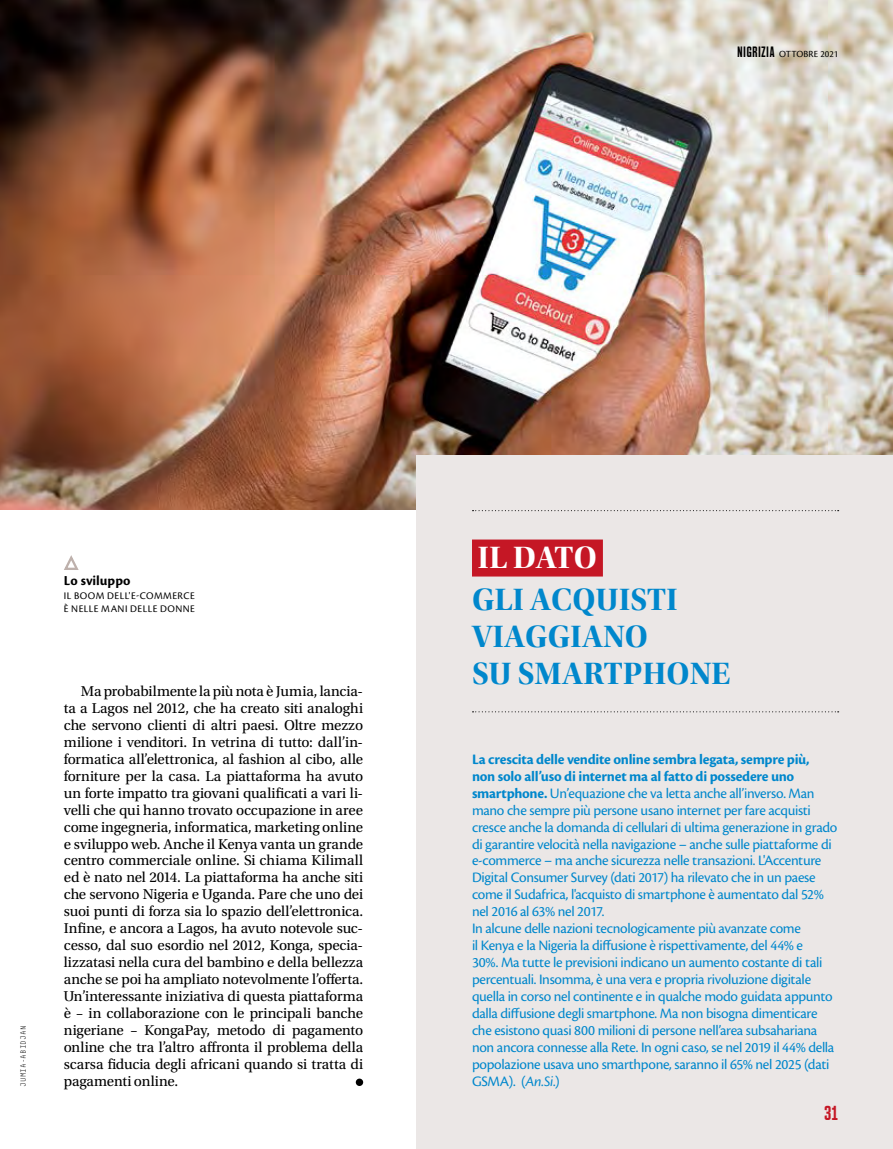
<style>
.page{position:relative;width:893px;height:1149px;background:#fff}
.page>*{position:absolute;margin:0;border:0;box-sizing:border-box;transform-origin:0 0}
.t1{font:32.1px/37.2px "Utopia Std Bold Disp";letter-spacing:.01em;color:#0087cc}
.t2{font:32.1px "Utopia Std Bold Disp";color:#fff}
.t3{font:300 20.25px "A Beckett";color:#c51725}
.t4{font:15px/17px "Cronos Pro";letter-spacing:-.02em;color:#0087cc}
.t5{font:15px/17px "Utopia Std";letter-spacing:-.01em;color:#000;text-align:justify}
.t6{font:300 15px "A Beckett";letter-spacing:.06em;color:#000}
.t7{font:700 14.25px "Cronos Pro";color:#000}
.t8{font:10.5px/13.5px "Cronos Pro";letter-spacing:.045em;color:#000}
.t9{font:9.75px "Cronos Pro";color:#000}
.t10{font:300 7.5px "Decima Mono";letter-spacing:.035em;color:#000}
.s1{font-family:"A Beckett";font-weight:300;font-size:15px}
.s2{font-family:"Cronos Pro";font-weight:400;font-size:9.75px}
.s3{font-weight:700}
.s4{font-style:italic}
</style>
<div class="page">
<img style="left:0;top:0;width:893px;height:509px">
<div style="left:356px;top:1078px;width:7px;height:7px;background:#000;border-radius:50%"></div>
<div style="left:417px;top:455px;width:476px;height:693px;background:#ebe7e6"></div>
<svg style="left:472px;top:510px;width:367px;height:1px"></svg>
<svg style="left:472px;top:711px;width:367px;height:1px"></svg>
<div style="left:472px;top:539px;width:131px;height:37px;background:#c51725"></div>
<svg style="left:64px;top:555px;width:15px;height:15px"></svg>
<p class="t9" style="left:737px;top:48px;width:102px"><span class="s1">NIGRIZIA</span> OTTOBRE 2021</p>
<p class="t6" style="left:743px;top:42px;width:97px">NIGRIZIA <span class="s2">XXXXXX 18</span></p>
<p class="t10" style="left:19px;top:1086px;width:63px;rotate:-90deg">JUMIA-ABIDJAN</p>
<p class="t7" style="left:64px;top:572px;width:68px">Lo sviluppo</p>
<p class="t8" style="left:64px;top:588px;width:133px">IL BOOM DELL'E-COMMERCE<br>È NELLE MANI DELLE DONNE</p>
<p class="t5" style="left:64px;top:682px;width:301px;text-indent:17px">Ma probabilmente la più nota è Jumia, lancia&shy;ta a Lagos nel 2012, che ha creato siti analoghi che servono clienti di altri paesi. Oltre mezzo milione i venditori. In vetrina di tutto: dall’in&shy;formatica all’elettronica, al fashion al cibo, alle forniture per la casa. La piattaforma ha avuto un forte impatto tra giovani qualificati a vari li&shy;velli che qui hanno trovato occupazione in aree come ingegneria, informatica, marketing online e sviluppo web. Anche il Kenya vanta un grande centro commerciale online. Si chiama Kilimall ed è nato nel 2014. La piattaforma ha anche siti che servono Nigeria e Uganda. Pare che uno dei suoi punti di forza sia lo spazio dell’elettronica.<br>Infine, e ancora a Lagos, ha avuto notevole suc&shy;cesso, dal suo esordio nel 2012, Konga, specia&shy;lizzatasi nella cura del bambino e della bellezza anche se poi ha ampliato notevolmente l’offerta.<br>Un’interessante iniziativa di questa piattaforma è – in collaborazione con le principali banche nigeriane – KongaPay, metodo di pagamento online che tra l’altro affronta il problema della scarsa fiducia degli africani quando si tratta di</p>
<p class="t5" style="left:64px;top:1072px;width:116px">pagamenti online.</p>
<h1 class="t2" style="left:478px;top:539px;width:120px">IL DATO</h1>
<h1 class="t1" style="left:472px;top:581px;width:260px">GLI ACQUISTI<br>VIAGGIANO<br>SU SMARTPHONE</h1>
<p class="t4" style="left:472px;top:750px;width:367px"><span class="s3">La crescita delle vendite online sembra legata, sempre più,<br>non solo all’uso di internet ma al fatto di possedere uno smartphone.</span> Un’equazione che va letta anche all’inverso. Man mano che sempre più persone usano internet per fare acquisti cresce anche la domanda di cellulari di ultima generazione in grado di garantire velocità nella navigazione – anche sulle piattaforme di e-commerce – ma anche sicurezza nelle transazioni. L'Accenture Digital Consumer Survey (dati 2017) ha rilevato che in un paese come il Sudafrica, l'acquisto di smartphone è aumentato dal 52% nel 2016 al 63% nel 2017.<br>In alcune delle nazioni tecnologicamente più avanzate come<br>il Kenya e la Nigeria la diffusione è rispettivamente, del 44% e<br>30%. Ma tutte le previsioni indicano un aumento costante di tali percentuali. Insomma, è una vera e propria rivoluzione digitale quella in corso nel continente e in qualche modo guidata appunto dalla diffusione degli smartphone. Ma non bisogna dimenticare che esistono quasi 800 milioni di persone nell’area subsahariana non ancora connesse alla Rete. In ogni caso, se nel 2019 il 44% della popolazione usava uno smarthpone, saranno il 65% nel 2025 (dati GSMA). (<span class="s4">An.Si.</span>)</p>
<h2 class="t3" style="left:824px;top:1100px;width:15px">31</h2>
</div>
